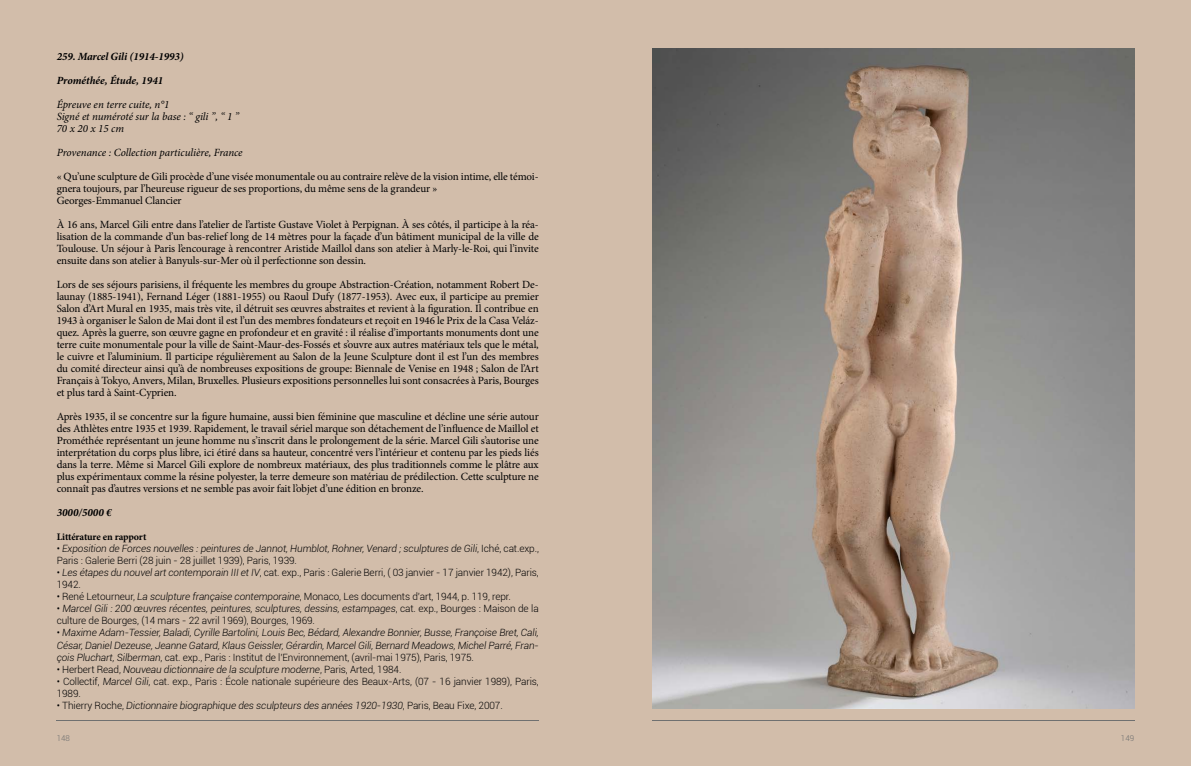
<style>
.page{position:relative;width:1191px;height:766px;background:#fff}
.page>*{position:absolute;margin:0;border:0;box-sizing:border-box;transform-origin:0 0}
.t1{font:11px/12px "Minion Pro";letter-spacing:-.01em;color:#000;text-align:justify}
.t2{font:italic 11px/12px "Minion Pro";letter-spacing:-.005em;color:#000}
.t3{font:italic 700 11px "Minion Pro";letter-spacing:-.005em;color:#000}
.t4{font:italic 300 10px/12px "Roboto";letter-spacing:-.01em;color:#000}
.t5{font:300 10px/12px "Roboto";letter-spacing:-.01em;color:#000}
.t6{font:700 10px "Minion Pro";letter-spacing:-.015em;color:#000}
.t7{font:300 8px "Roboto";color:#6f7070}
.s1{font-style:normal}
.s2{font-style:italic}
</style>
<div class="page">
<div style="left:0;top:0;width:1191px;height:765px;background:#d2bdaa"></div>
<img style="left:652px;top:48px;width:482px;height:660px">
<hr style="left:57px;top:720px;width:482px;height:1px;background:#6f7070">
<hr style="left:652px;top:720px;width:482px;height:1px;background:#6f7070">
<p class="t3" style="left:57px;top:49px;width:128px">259. Marcel Gili (1914-1993)</p>
<p class="t3" style="left:57px;top:73px;width:108px">Prométhée, Étude, 1941</p>
<p class="t2" style="left:57px;top:98px;width:184px">Épreuve en terre cuite, n°1<br>Signé et numéroté sur la base : “ gili ”, “ 1 ”<br>70 x 20 x 15 cm</p>
<p class="t2" style="left:57px;top:146px;width:187px">Provenance : Collection particulière, France</p>
<p class="t1" style="left:57px;top:171px;width:483px;text-align:left">« Qu’une sculpture de Gili procède d’une visée monumentale ou au contraire relève de la vision intime, elle témoi&shy;gnera toujours, par l’heureuse rigueur de ses proportions, du même sens de la grandeur »<br>Georges-Emmanuel Clancier</p>
<p class="t1" style="left:57px;top:219px;width:483px">À 16 ans, Marcel Gili entre dans l’atelier de l’artiste Gustave Violet à Perpignan. À ses côtés, il participe à la réa&shy;lisation de la commande d’un bas-relief long de 14 mètres pour la façade d’un bâtiment municipal de la ville de Toulouse. Un séjour à Paris l’encourage à rencontrer Aristide Maillol dans son atelier à Marly-le-Roi, qui l’invite ensuite dans son atelier à Banyuls-sur-Mer où il perfectionne son dessin.</p>
<p class="t1" style="left:57px;top:279px;width:483px">Lors de ses séjours parisiens, il fréquente les membres du groupe Abstraction-Création, notamment Robert De&shy;launay (1885-1941), Fernand Léger (1881-1955) ou Raoul Dufy (1877-1953). Avec eux, il participe au premier Salon d’Art Mural en 1935, mais très vite, il détruit ses œuvres abstraites et revient à la figuration. Il contribue en 1943 à organiser le Salon de Mai dont il est l’un des membres fondateurs et reçoit en 1946 le Prix de la Casa Veláz&shy;quez. Après la guerre, son œuvre gagne en profondeur et en gravité : il réalise d’importants monuments dont une terre cuite monumentale pour la ville de Saint-Maur-des-Fossés et s’ouvre aux autres matériaux tels que le métal, le cuivre et l’aluminium. Il participe régulièrement au Salon de la Jeune Sculpture dont il est l’un des membres du comité directeur ainsi qu’à de nombreuses expositions de groupe: Biennale de Venise en 1948 ; Salon de l’Art Français à Tokyo, Anvers, Milan, Bruxelles. Plusieurs expositions personnelles lui sont consacrées à Paris, Bourges et plus tard à Saint-Cyprien.</p>
<p class="t1" style="left:57px;top:411px;width:483px">Après 1935, il se concentre sur la figure humaine, aussi bien féminine que masculine et décline une série autour des Athlètes entre 1935 et 1939. Rapidement, le travail sériel marque son détachement de l’influence de Maillol et Prométhée représentant un jeune homme nu s’inscrit dans le prolongement de la série. Marcel Gili s’autorise une interprétation du corps plus libre, ici étiré dans sa hauteur, concentré vers l’intérieur et contenu par les pieds liés dans la terre. Même si Marcel Gili explore de nombreux matériaux, des plus traditionnels comme le plâtre aux plus expérimentaux comme la résine polyester, la terre demeure son matériau de prédilection. Cette sculpture ne connaît pas d’autres versions et ne semble pas avoir fait l’objet d’une édition en bronze.</p>
<p class="t3" style="left:57px;top:505px;width:56px">3000/5000 €</p>
<p class="t6" style="left:57px;top:530px;width:91px">Littérature en rapport</p>
<p class="t4" style="left:57px;top:542px;width:484px"><span class="s1">•</span> Exposition de Forces nouvelles : peintures de Jannot, Humblot, Rohner, Venard ; sculptures de Gili<span class="s1">, Iché, cat.exp.,<br>Paris : Galerie Berri (28 juin - 28 juillet 1939), Paris, 1939.</span></p>
<p class="t5" style="left:57px;top:566px;width:483px">• <span class="s2">Les étapes du nouvel art contemporain III et IV</span>, cat. exp., Paris : Galerie Berri, ( 03 janvier - 17 janvier 1942), Paris,<br>1942.</p>
<p class="t5" style="left:57px;top:590px;width:456px">• René Letourneur, <span class="s2">La sculpture française contemporaine</span>, Monaco, Les documents d’art, 1944, p. 119, repr.</p>
<p class="t5" style="left:57px;top:602px;width:483px">• <span class="s2">Marcel Gili : 200 œuvres récentes, peintures, sculptures, dessins, estampages</span>, cat. exp., Bourges : Maison de la culture de Bourges, (14 mars - 22 avril 1969), Bourges, 1969.</p>
<p class="t4" style="left:57px;top:626px;width:483px;text-align:justify"><span class="s1">•</span> Maxime Adam-Tessier, Baladi, Cyrille Bartolini, Louis Bec, Bédard, Alexandre Bonnier, Busse, Françoise Bret, Cali, César, Daniel Dezeuse, Jeanne Gatard, Klaus Geissler, Gérardin, Marcel Gili, Bernard Meadows, Michel Parré, Fran&shy;çois Pluchart, Silberman<span class="s1">, cat. exp., Paris : Institut de l’Environnement, (avril-mai 1975), Paris, 1975.</span></p>
<p class="t4" style="left:57px;top:662px;width:346px"><span class="s1">• Herbert Read,</span> Nouveau dictionnaire de la sculpture moderne<span class="s1">, Paris, Arted, 1984.</span></p>
<p class="t5" style="left:57px;top:674px;width:483px">• Collectif, <span class="s2">Marcel Gili</span>, cat. exp., Paris : École nationale supérieure des Beaux-Arts, (07 - 16 janvier 1989), Paris,<br>1989.</p>
<p class="t4" style="left:57px;top:698px;width:447px"><span class="s1">• Thierry Roche,</span> Dictionnaire biographique des sculpteurs des années 1920-1930<span class="s1">, Paris, Beau Fixe, 2007.</span></p>
<p class="t7" style="left:57px;top:732px;width:15px">148</p>
<p class="t7" style="left:1121px;top:732px;width:15px">149</p>
</div>
